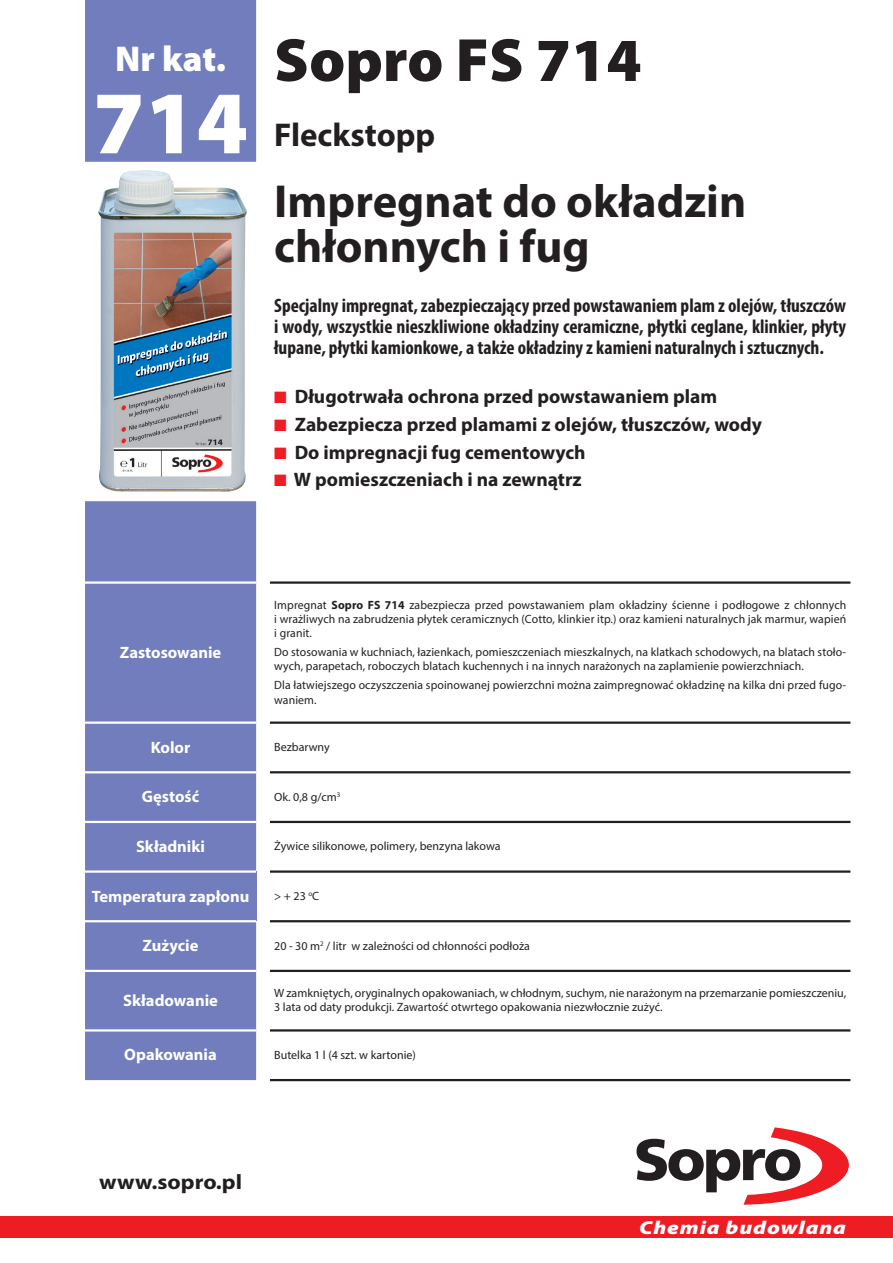
<style>
.page{position:relative;width:893px;height:1263px;background:#fff}
.page>*{position:absolute;margin:0;border:0;box-sizing:border-box;transform-origin:0 0}
.t1{font:900 90px "Myriad Pro";color:#fff}
.t2{font:900 61.5px "Myriad Pro";color:#231f20}
.t3{font:700 46.5px/45px "Myriad Pro";color:#231f20}
.t4{font:900 36px "Myriad Pro";color:#fff}
.t5{font:700 33px "Myriad Pro";color:#231f20}
.t6{font:700 21px "Myriad Pro";color:#231f20;scale:1.1 1}
.t7{font:700 condensed 19.5px/21px "Myriad Pro";color:#231f20;text-align:justify}
.t8{font:700 19.5px "Myriad Pro";color:#231f20}
.t9{font:italic 900 18.75px "Myriad Pro";letter-spacing:.04em;color:#fff;scale:1.2 1}
.t10{font:700 16.5px "Myriad Pro";color:#fff}
.t11{font:12px/14.4px "Myriad Pro";letter-spacing:.005em;color:#231f20}
.s1{color:#ee1d23}
.s2{font-weight:700}
</style>
<div class="page">
<div style="left:85px;top:0;width:171px;height:162px;background:#717dbd"></div>
<div style="left:85px;top:501px;width:171px;height:579px;background:#717dbd"></div>
<div style="left:85px;top:871px;width:171px;height:50px;background:#717dbd"></div>
<hr style="left:270px;top:581px;width:580px;height:3px;background:#231f20">
<hr style="left:270px;top:721px;width:580px;height:3px;background:#231f20">
<hr style="left:270px;top:771px;width:580px;height:2px;background:#231f20">
<hr style="left:270px;top:821px;width:580px;height:2px;background:#231f20">
<hr style="left:270px;top:870px;width:580px;height:3px;background:#231f20">
<hr style="left:270px;top:920px;width:580px;height:2px;background:#231f20">
<hr style="left:270px;top:970px;width:580px;height:2px;background:#231f20">
<hr style="left:270px;top:1029px;width:580px;height:2px;background:#231f20">
<hr style="left:270px;top:1079px;width:580px;height:2px;background:#231f20">
<hr style="left:85px;top:721px;width:171px;height:3px;background:#fff">
<hr style="left:85px;top:771px;width:171px;height:2px;background:#fff">
<hr style="left:85px;top:821px;width:171px;height:2px;background:#fff">
<hr style="left:85px;top:870px;width:171px;height:3px;background:#fff">
<hr style="left:85px;top:920px;width:171px;height:2px;background:#fff">
<hr style="left:85px;top:970px;width:171px;height:2px;background:#fff">
<hr style="left:85px;top:1029px;width:171px;height:2px;background:#fff">
<hr style="left:85px;top:581px;width:171px;height:3px;background:#fff">
<svg style="left:636px;top:1127px;width:213px;height:78px"></svg>
<div style="left:0;top:1216px;width:893px;height:21px;background:#ee1d23"></div>
<img style="left:98px;top:170px;width:149px;height:321px">
<p class="t4" style="left:115px;top:38px;width:112px">Nr kat.</p>
<p class="t1" style="left:93px;top:72px;width:156px">714</p>
<p class="t2" style="left:274px;top:25px;width:369px">Sopro FS 714</p>
<p class="t5" style="left:274px;top:113px;width:162px">Fleckstopp</p>
<p class="t3" style="left:274px;top:177px;width:474px">Impregnat do okładzin chłonnych i fug</p>
<p class="t7" style="left:274px;top:295px;width:573px">Specjalny impregnat, zabezpieczający przed powstawaniem plam z olejów, tłuszczów i wody, wszystkie nieszkliwione okładziny ceramiczne, płytki ceglane, klinkier, płyty łupane, płytki kamionkowe, a także okładziny z kamieni naturalnych i sztucznych.</p>
<p class="t8" style="left:274px;top:384px;width:445px"><span class="s1">■</span> Długotrwała ochrona przed powstawaniem plam</p>
<p class="t8" style="left:274px;top:412px;width:489px"><span class="s1">■</span> Zabezpiecza przed plamami z olejów, tłuszczów, wody</p>
<p class="t8" style="left:274px;top:439px;width:313px"><span class="s1">■</span> Do impregnacji fug cementowych</p>
<p class="t8" style="left:274px;top:467px;width:309px"><span class="s1">■</span> W pomieszczeniach i na zewnątrz</p>
<p class="t10" style="left:120px;top:641px;width:103px">Zastosowanie</p>
<p class="t11" style="left:274px;top:597px;width:573px;text-align:justify">Impregnat <span class="s2">Sopro FS 714</span> zabezpiecza przed powstawaniem plam okładziny ścienne i podłogowe z chłonnych i wrażliwych na zabrudzenia płytek ceramicznych (Cotto, klinkier itp.) oraz kamieni naturalnych jak marmur, wapień i granit.</p>
<p class="t11" style="left:274px;top:645px;width:573px">Do stosowania w kuchniach, łazienkach, pomieszczeniach mieszkalnych, na klatkach schodowych, na blatach stoło&shy;wych, parapetach, roboczych blatach kuchennych i na innych narażonych na zaplamienie powierzchniach.</p>
<p class="t11" style="left:274px;top:678px;width:573px">Dla łatwiejszego oczyszczenia spoinowanej powierzchni można zaimpregnować okładzinę na kilka dni przed fugo&shy;waniem.</p>
<p class="t10" style="left:151px;top:736px;width:41px">Kolor</p>
<p class="t11" style="left:274px;top:739px;width:57px">Bezbarwny</p>
<p class="t10" style="left:142px;top:786px;width:59px">Gęstość</p>
<p class="t11" style="left:274px;top:789px;width:68px">Ok. 0,8 g/cm<sup>3</sup></p>
<p class="t10" style="left:136px;top:835px;width:71px">Składniki</p>
<p class="t11" style="left:274px;top:839px;width:228px">Żywice silikonowe, polimery, benzyna lakowa</p>
<p class="t10" style="left:92px;top:885px;width:159px">Temperatura zapłonu</p>
<p class="t11" style="left:274px;top:888px;width:47px">&gt; + 23 <sup>o</sup>C</p>
<p class="t10" style="left:143px;top:935px;width:57px">Zużycie</p>
<p class="t11" style="left:274px;top:938px;width:257px">20 - 30 m<sup>2</sup> / litr w zależności od chłonności podłoża</p>
<p class="t10" style="left:123px;top:989px;width:96px">Składowanie</p>
<p class="t11" style="left:274px;top:985px;width:573px">W zamkniętych, oryginalnych opakowaniach, w chłodnym, suchym, nie narażonym na przemarzanie pomieszczeniu,<br>3 lata od daty produkcji. Zawartość otwrtego opakowania niezwłocznie zużyć.</p>
<p class="t10" style="left:124px;top:1044px;width:94px">Opakowania</p>
<p class="t11" style="left:274px;top:1047px;width:143px">Butelka 1 l (4 szt. w kartonie)</p>
<p class="t6" style="left:99px;top:1168px;width:131px">www.sopro.pl</p>
<p class="t9" style="left:639px;top:1215px;width:174px">Chemia budowlana</p>
</div>
